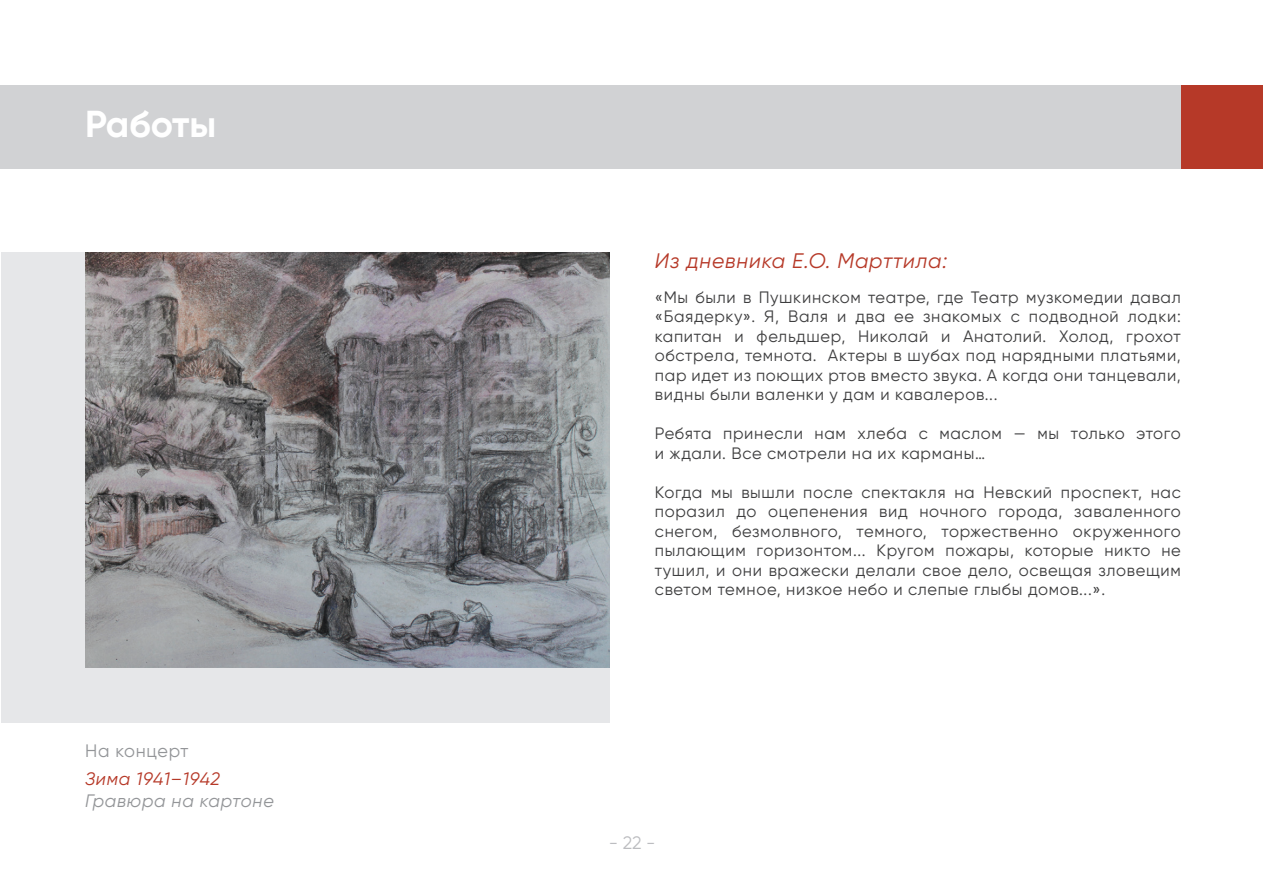
<style>
.page{position:relative;width:1263px;height:893px;background:#fff}
.page>*{position:absolute;margin:0;border:0;box-sizing:border-box;transform-origin:0 0}
.t1{font:700 37.5px "Gilroy";color:#fff}
.t2{font:italic 21px "Gilroy";letter-spacing:.04em;color:#b63928}
.t3{font:italic 18px "Gilroy";letter-spacing:.04em;color:#939598}
.t4{font:italic 18px "Gilroy";letter-spacing:.04em;color:#b63928}
.t5{font:18px "Gilroy";letter-spacing:.04em;color:#939598}
.t6{font:18px "Gilroy";color:#bcbdc0}
.t7{font:16.5px/19.5px "Gilroy";letter-spacing:.04em;color:#3e3e3f;text-align:justify}
</style>
<div class="page">
<div style="left:1px;top:85px;width:1180px;height:83px;background:#d1d2d4"></div>
<div style="left:1181px;top:85px;width:82px;height:83px;background:#b63928"></div>
<div style="left:1px;top:252px;width:608px;height:471px;background:#e6e7e9"></div>
<img style="left:85px;top:252px;width:524px;height:415px">
<h1 class="t1" style="left:85px;top:101px;width:133px">Работы</h1>
<p class="t5" style="left:85px;top:739px;width:105px">На концерт</p>
<p class="t4" style="left:85px;top:768px;width:136px">Зима 1941–1942</p>
<p class="t3" style="left:85px;top:790px;width:190px">Гравюра на картоне</p>
<p class="t2" style="left:655px;top:248px;width:294px">Из дневника Е.О. Марттила:</p>
<p class="t7" style="left:655px;top:287px;width:527px">«Мы были в Пушкинском театре, где Театр музкомедии давал «Баядерку». Я, Валя и два ее знакомых с подводной лодки: капитан и фельдшер, Николай и Анатолий. Холод, грохот обстрела, темнота. Актеры в шубах под нарядными платьями, пар идет из поющих ртов вместо звука. А когда они танцевали, видны были валенки у дам и кавалеров...</p>
<p class="t7" style="left:655px;top:423px;width:527px">Ребята принесли нам хлеба с маслом — мы только этого и ждали. Все смотрели на их карманы…</p>
<p class="t7" style="left:655px;top:482px;width:527px">Когда мы вышли после спектакля на Невский проспект, нас поразил до оцепенения вид ночного города, заваленного снегом, безмолвного, темного, торжественно окруженного пылающим горизонтом... Кругом пожары, которые никто не тушил, и они вражески делали свое дело, освещая зловещим светом темное, низкое небо и слепые глыбы домов...».</p>
<p class="t6" style="left:609px;top:832px;width:48px">- 22 -</p>
</div>
